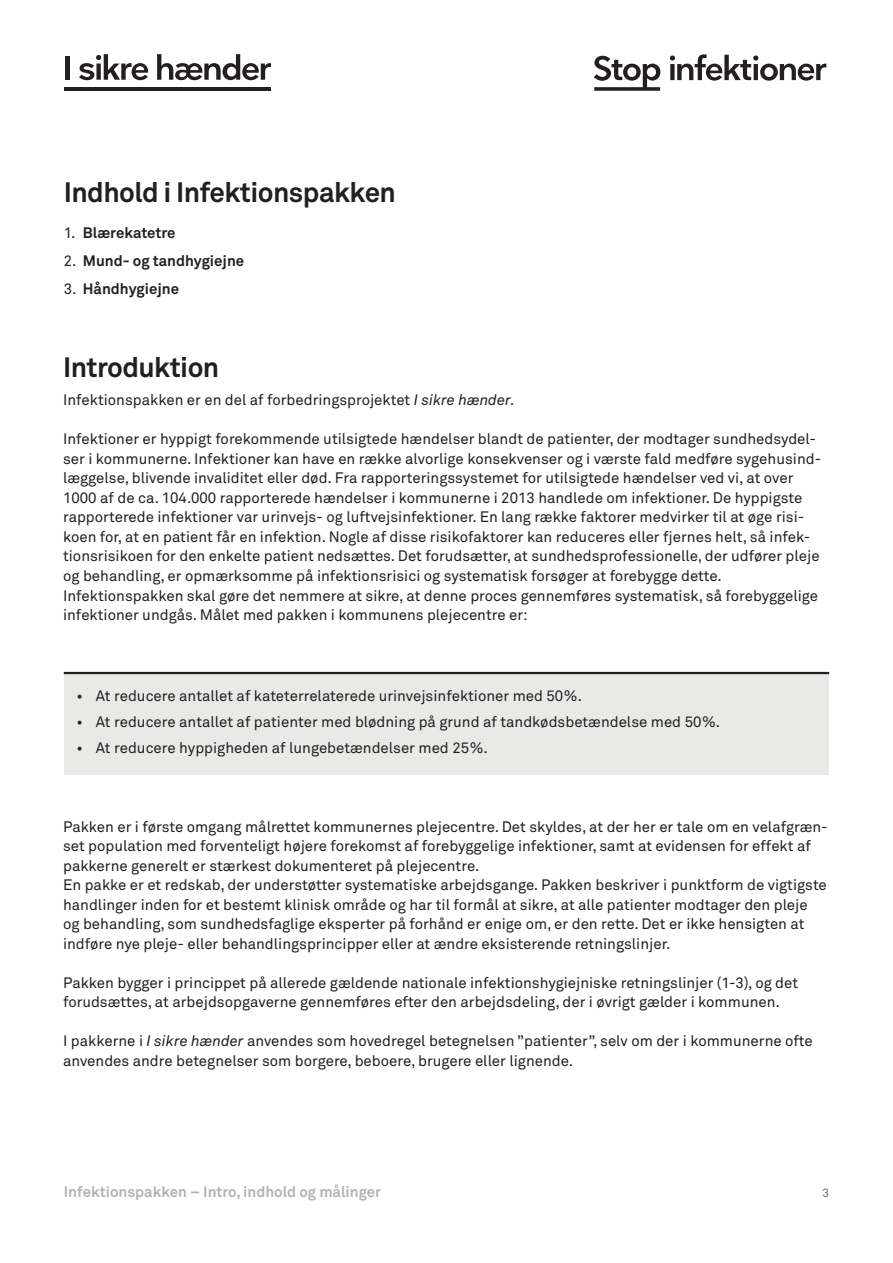
<style>
.page{position:relative;width:893px;height:1263px;background:#fff}
.page>*{position:absolute;margin:0;border:0;box-sizing:border-box;transform-origin:0 0}
.t1{font:700 27.75px "Akkurat";letter-spacing:-.02em;color:#231f20}
.t2{font:15px/19.5px "Akkurat";color:#231f20}
.t3{font:700 15px "Akkurat";color:#231f20}
.t4{font:700 15px "Akkurat";color:#b2b3b7}
.t5{font:12px "Akkurat";color:#6c6d70}
.s1{font-weight:400}
.s2{font-style:italic}
</style>
<div class="page">
<hr style="left:65px;top:87px;width:206px;height:3px;background:#231f20">
<div style="left:65px;top:56px;width:5px;height:24px;background:#231f20"></div>
<svg style="left:79px;top:54px;width:69px;height:26px"></svg>
<svg style="left:157px;top:54px;width:114px;height:26px"></svg>
<svg style="left:594px;top:54px;width:232px;height:37px"></svg>
<div style="left:64px;top:673px;width:764px;height:102px;background:#e9e9e8"></div>
<hr style="left:64px;top:672px;width:765px;height:2px;background:#231f20">
<h1 class="t1" style="left:64px;top:175px;width:334px">Indhold i Infektionspakken</h1>
<p class="t3" style="left:64px;top:224px;width:113px"><span class="s1">1.</span> Blærekatetre</p>
<p class="t3" style="left:64px;top:252px;width:182px"><span class="s1">2.</span> Mund- og tandhygiejne</p>
<p class="t3" style="left:64px;top:280px;width:117px"><span class="s1">3.</span> Håndhygiejne</p>
<h1 class="t1" style="left:63px;top:350px;width:158px">Introduktion</h1>
<p class="t2" style="left:63px;top:391px;width:454px">Infektionspakken er en del af forbedringsprojektet <span class="s2">I sikre hænder.</span></p>
<p class="t2" style="left:63px;top:430px;width:760px">Infektioner er hyppigt forekommende utilsigtede hændelser blandt de patienter, der modtager sundhedsydel&shy;ser i kommunerne. Infektioner kan have en række alvorlige konsekvenser og i værste fald medføre sygehusind&shy;læggelse, blivende invaliditet eller død. Fra rapporteringssystemet for utilsigtede hændelser ved vi, at over 1000 af de ca. 104.000 rapporterede hændelser i kommunerne i 2013 handlede om infektioner. De hyppigste rapporterede infektioner var urinvejs- og luftvejsinfektioner. En lang række faktorer medvirker til at øge risi&shy;koen for, at en patient får en infektion. Nogle af disse risikofaktorer kan reduceres eller fjernes helt, så infek&shy;tionsrisikoen for den enkelte patient nedsættes. Det forudsætter, at sundhedsprofessionelle, der udfører pleje og behandling, er opmærksomme på infektionsrisici og systematisk forsøger at forebygge dette.<br>Infektionspakken skal gøre det nemmere at sikre, at denne proces gennemføres systematisk, så forebyggelige infektioner undgås. Målet med pakken i kommunens plejecentre er:</p>
<p class="t2" style="left:77px;top:687px;width:507px">• At reducere antallet af kateterrelaterede urinvejsinfektioner med 50%.</p>
<p class="t2" style="left:77px;top:713px;width:645px">• At reducere antallet af patienter med blødning på grund af tandkødsbetændelse med 50%.</p>
<p class="t2" style="left:77px;top:739px;width:413px">• At reducere hyppigheden af lungebetændelser med 25%.</p>
<p class="t2" style="left:63px;top:817px;width:766px">Pakken er i første omgang målrettet kommunernes plejecentre. Det skyldes, at der her er tale om en velafgræn&shy;set population med forventeligt højere forekomst af forebyggelige infektioner, samt at evidensen for effekt af pakkerne generelt er stærkest dokumenteret på plejecentre.<br>En pakke er et redskab, der understøtter systematiske arbejdsgange. Pakken beskriver i punktform de vigtigste handlinger inden for et bestemt klinisk område og har til formål at sikre, at alle patienter modtager den pleje og behandling, som sundhedsfaglige eksperter på forhånd er enige om, er den rette. Det er ikke hensigten at indføre nye pleje- eller behandlingsprincipper eller at ændre eksisterende retningslinjer.</p>
<p class="t2" style="left:63px;top:973px;width:737px">Pakken bygger i princippet på allerede gældende nationale infektionshygiejniske retningslinjer (1-3), og det forudsættes, at arbejdsopgaverne gennemføres efter den arbejdsdeling, der i øvrigt gælder i kommunen.</p>
<p class="t2" style="left:63px;top:1032px;width:751px">I pakkerne i <span class="s2">I sikre hænder</span> anvendes som hovedregel betegnelsen ”patienter”, selv om der i kommunerne ofte anvendes andre betegnelser som borgere, beboere, brugere eller lignende.</p>
<p class="t4" style="left:64px;top:1182px;width:319px">Infektionspakken – Intro, indhold og målinger</p>
<p class="t5" style="left:822px;top:1185px;width:8px">3</p>
</div>
